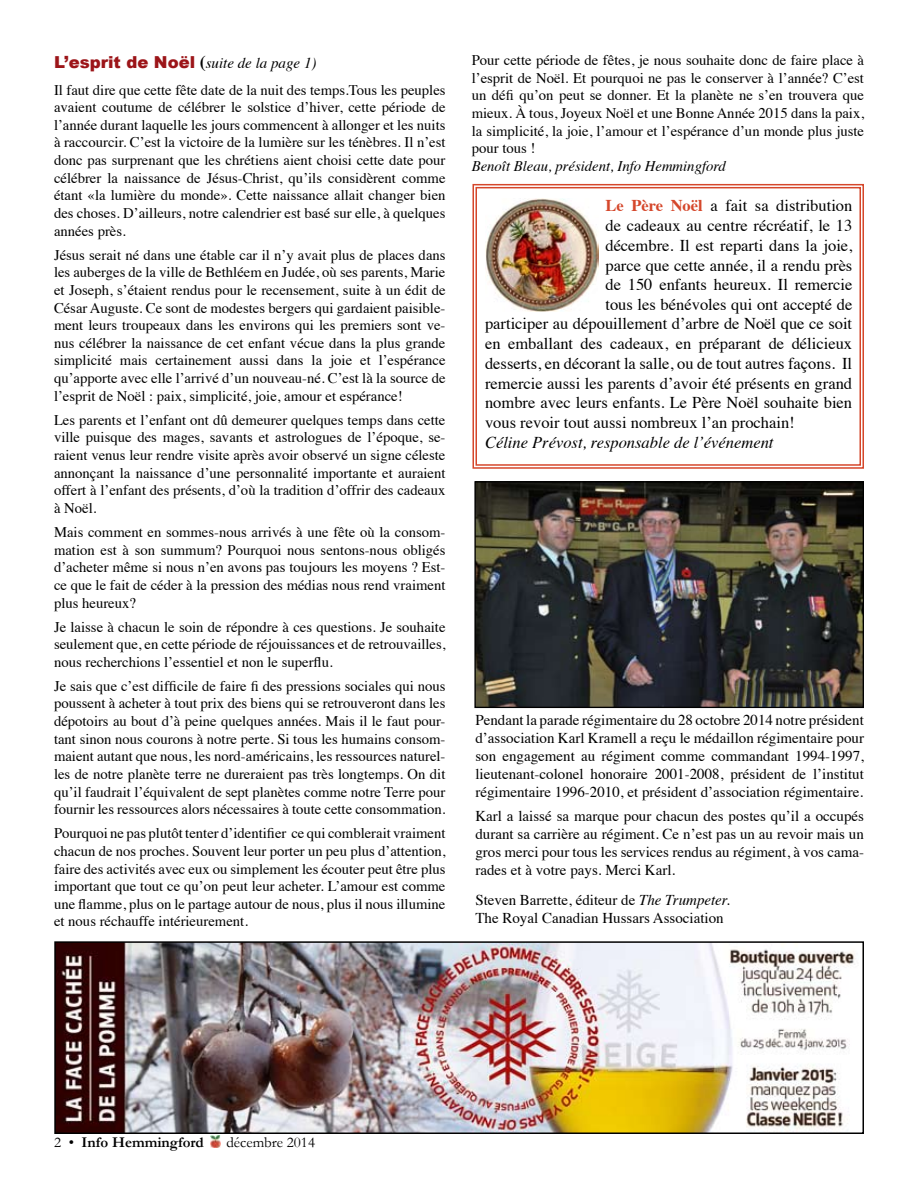
<style>
.page{position:relative;width:918px;height:1188px;background:#fff}
.page>*{position:absolute;margin:0;border:0;box-sizing:border-box;transform-origin:0 0}
.t1{font:16.5px/19.8px "Times";color:#000;text-align:justify}
.t2{font:italic 16.5px "Times";color:#000}
.t3{font:15px/18px "Times";color:#000;text-align:justify}
.t4{font:italic 15px "Times";color:#000}
.t5{font:700 15px "Garamond";color:#000}
.t6{font:15px "Garamond";color:#000}
.t7{font:14.7px/17.7px "Times";color:#000;text-align:justify}
.t8{font:italic 14.7px "Times";color:#000}
.s1{font-family:"Arial";font-weight:900;font-style:normal;font-size:16.5px;color:#9c1519}
.s2{font-weight:700;font-style:normal;font-size:18px}
.s3{font-weight:700;color:#d5472b}
.s4{font-style:italic}
.s5{font-weight:400}
</style>
<div class="page">
<svg style="left:472px;top:183px;width:392px;height:286px"></svg>
<div style="left:476px;top:187px;width:385px;height:279px;border:1px solid #d5472b"></div>
<svg style="left:211px;top:1136px;width:9px;height:12px"></svg>
<img style="left:57px;top:944px;width:799px;height:187px">
<div style="left:54px;top:941px;width:810px;height:193px;border:2px solid #000"></div>
<img style="left:485px;top:198px;width:113px;height:113px">
<img style="left:476px;top:483px;width:386px;height:223px">
<div style="left:474px;top:481px;width:390px;height:227px;border:1px solid #000"></div>
<p class="t4" style="left:54px;top:49px;width:264px"><span class="s1">L’esprit de Noël</span> <span class="s2">(</span>suite de la page 1)</p>
<p class="t7" style="left:54px;top:79px;width:393px">Il faut dire que cette fête date de la nuit des temps.Tous les peuples avaient coutume de célébrer le solstice d’hiver, cette période de l’année durant laquelle les jours commencent à allonger et les nuits à raccourcir. C’est la victoire de la lumière sur les ténèbres. Il n’est donc pas surprenant que les chrétiens aient choisi cette date pour célébrer la naissance de Jésus-Christ, qu’ils considèrent comme étant «la lumière du monde». Cette naissance allait changer bien des choses. D’ailleurs, notre calendrier est basé sur elle, à quelques années près.</p>
<p class="t7" style="left:54px;top:245px;width:393px">Jésus serait né dans une étable car il n’y avait plus de places dans les auberges de la ville de Bethléem en Judée, où ses parents, Marie et Joseph, s’étaient rendus pour le recensement, suite à un édit de César Auguste. Ce sont de modestes bergers qui gardaient paisible&shy;ment leurs troupeaux dans les environs qui les premiers sont ve&shy;nus célébrer la naissance de cet enfant vécue dans la plus grande simplicité mais certainement aussi dans la joie et l’espérance qu’apporte avec elle l’arrivé d’un nouveau-né. C’est là la source de l’esprit de Noël : paix, simplicité, joie, amour et espérance!</p>
<p class="t7" style="left:54px;top:410px;width:393px">Les parents et l’enfant ont dû demeurer quelques temps dans cette ville puisque des mages, savants et astrologues de l’époque, se&shy;raient venus leur rendre visite après avoir observé un signe céleste annonçant la naissance d’une personnalité importante et auraient offert à l’enfant des présents, d’où la tradition d’offrir des cadeaux à Noël.</p>
<p class="t7" style="left:54px;top:522px;width:393px">Mais comment en sommes-nous arrivés à une fête où la consom&shy;mation est à son summum? Pourquoi nous sentons-nous obligés d’acheter même si nous n’en avons pas toujours les moyens ? Est&shy;ce que le fait de céder à la pression des médias nous rend vraiment plus heureux?</p>
<p class="t7" style="left:54px;top:616px;width:393px">Je laisse à chacun le soin de répondre à ces questions. Je souhaite seulement que, en cette période de réjouissances et de retrouvailles, nous recherchions l’essentiel et non le superflu.</p>
<p class="t7" style="left:54px;top:676px;width:393px">Je sais que c’est difficile de faire fi des pressions sociales qui nous poussent à acheter à tout prix des biens qui se retrouveront dans les dépotoirs au bout d’à peine quelques années. Mais il le faut pour&shy;tant sinon nous courons à notre perte. Si tous les humains consom&shy;maient autant que nous, les nord-américains, les ressources naturel&shy;les de notre planète terre ne dureraient pas très longtemps. On dit qu’il faudrait l’équivalent de sept planètes comme notre Terre pour fournir les ressources alors nécessaires à toute cette consommation.</p>
<p class="t7" style="left:54px;top:823px;width:393px">Pourquoi ne pas plutôt tenter d’identifier ce qui comblerait vraiment chacun de nos proches. Souvent leur porter un peu plus d’attention, faire des activités avec eux ou simplement les écouter peut être plus important que tout ce qu’on peut leur acheter. L’amour est comme une flamme, plus on le partage autour de nous, plus il nous illumine et nous réchauffe intérieurement.</p>
<p class="t7" style="left:472px;top:50px;width:394px">Pour cette période de fêtes, je nous souhaite donc de faire place à l’esprit de Noël. Et pourquoi ne pas le conserver à l’année? C’est un défi qu’on peut se donner. Et la planète ne s’en trouvera que mieux. À tous, Joyeux Noël et une Bonne Année 2015 dans la paix, la simplicité, la joie, l’amour et l’espérance d’un monde plus juste pour tous !</p>
<p class="t8" style="left:472px;top:153px;width:256px">Benoît Bleau, président, Info Hemmingford</p>
<p class="t1" style="left:605px;top:194px;width:249px"><span class="s3">Le Père Noël</span> a fait sa distribution de cadeaux au centre récréatif, le 13 décembre. Il est reparti dans la joie, parce que cette année, il a rendu près de 150 enfants heureux. Il remercie tous les bénévoles qui ont accepté de</p>
<p class="t1" style="left:485px;top:312px;width:369px">participer au dépouillement d’arbre de Noël que ce soit en emballant des cadeaux, en préparant de délicieux desserts, en décorant la salle, ou de tout autres façons. Il remercie aussi les parents d’avoir été présents en grand nombre avec leurs enfants. Le Père Noël souhaite bien vous revoir tout aussi nombreux l’an prochain!</p>
<p class="t2" style="left:485px;top:428px;width:290px">Céline Prévost, responsable de l’événement</p>
<p class="t3" style="left:475px;top:710px;width:390px">Pendant la parade régimentaire du 28 octobre 2014 notre président d’association Karl Kramell a reçu le médaillon régimentaire pour son engagement au régiment comme commandant 1994-1997, lieutenant-colonel honoraire 2001-2008, président de l’institut régimentaire 1996-2010, et président d’association régimentaire.</p>
<p class="t3" style="left:475px;top:806px;width:390px">Karl a laissé sa marque pour chacun des postes qu’il a occupés durant sa carrière au régiment. Ce n’est pas un au revoir mais un gros merci pour tous les services rendus au régiment, à vos cama&shy;rades et à votre pays. Merci Karl.</p>
<p class="t3" style="left:475px;top:890px;width:256px">Steven Barrette, éditeur de <span class="s4">The Trumpeter.<br></span>The Royal Canadian Hussars Association</p>
<p class="t5" style="left:54px;top:1133px;width:151px"><span class="s5">2 •</span> Info Hemmingford</p>
<p class="t6" style="left:226px;top:1133px;width:90px">décembre 2014</p>
</div>
